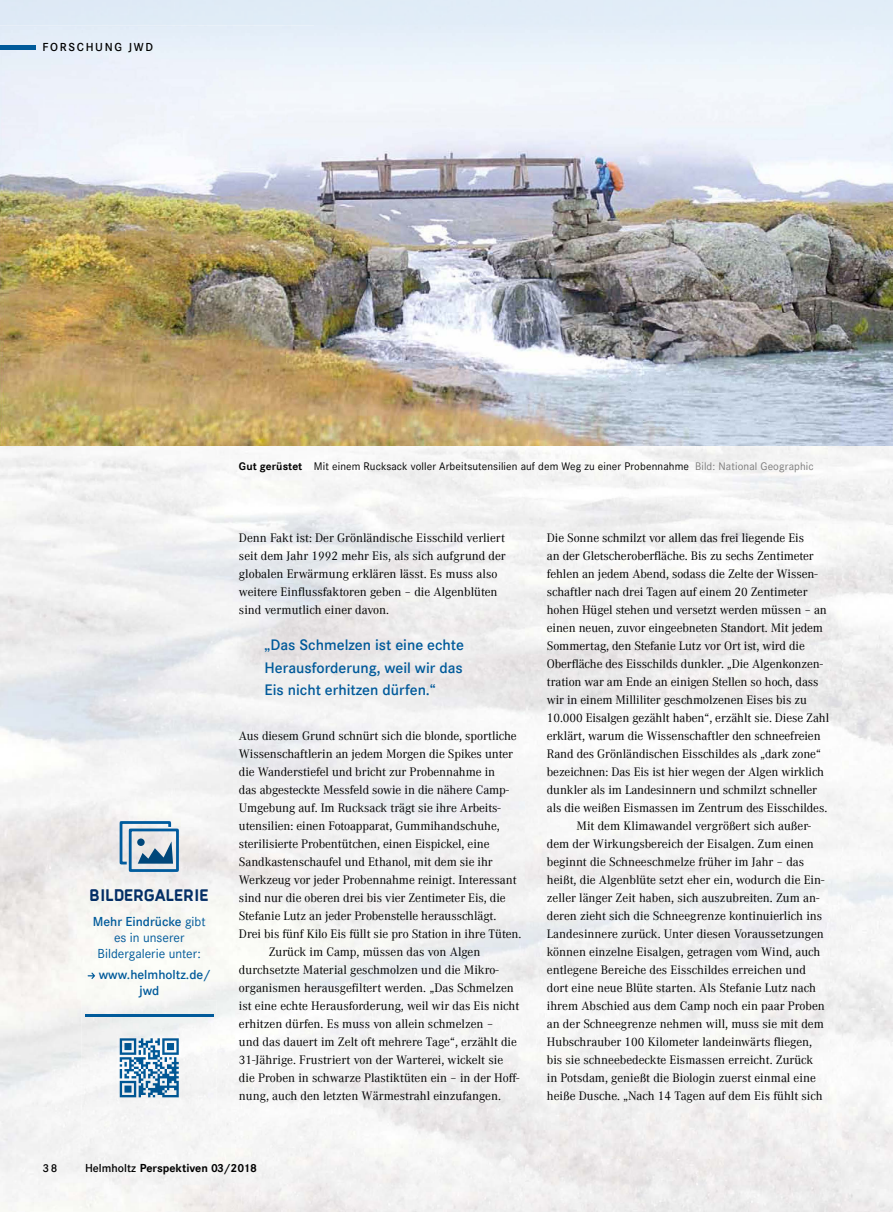
<style>
.page{position:relative;width:893px;height:1212px;background:#fff}
.page>*{position:absolute;margin:0;border:0;box-sizing:border-box;transform-origin:0 0}
.t1{font:700 16.5px "Hermann";letter-spacing:-.01em;color:#042f66}
.t2{font:600 15.75px/22.5px "Corporate S";color:#005a9a;text-align:justify}
.t3{font:13.5px/16.2px "Corporate S";color:#005a9a;text-align:center}
.t4{font:600 13.5px/16.2px "Corporate S";color:#005a9a}
.t5{font:12.75px/18px "Corporate A";letter-spacing:-.005em;color:#000}
.t6{font:700 12px "Corporate S";color:#000}
.t7{font:600 12px "Corporate S";letter-spacing:.14em;color:#000}
.t8{font:11.4px "Corporate S";letter-spacing:.01em;color:#000}
.s1{font-weight:600}
.s2{font-weight:700}
.s3{color:#7c7b7b}
</style>
<div class="page">
<img style="left:0;top:25px;width:893px;height:421px">
<hr style="left:0;top:46px;width:36px;height:4px;background:#005a9a">
<svg style="left:88px;top:972px;width:7px;height:7px"></svg>
<svg style="left:118px;top:820px;width:62px;height:53px;background:#9ab5ca"></svg>
<div style="left:137px;top:838px;width:8px;height:8px;background:#00477a;border-radius:50%"></div>
<img style="left:82px;top:1000px;width:135px;height:135px">
<img style="left:85px;top:1015px;width:128px;height:1px">
<img style="left:117px;top:1036px;width:64px;height:64px">
<img style="left:120px;top:1038px;width:59px;height:59px">
<p class="t7" style="left:43px;top:39px;width:112px">FORSCHUNG JWD</p>
<p class="t1" style="left:90px;top:886px;width:121px">BILDERGALERIE</p>
<p class="t3" style="left:93px;top:912px;width:114px"><span class="s1">Mehr Eindrücke</span> gibt es in unserer<br>Bildergalerie unter:</p>
<p class="t4" style="left:139px;top:966px;width:73px;text-indent:-40px">www.helmholtz.de/ jwd</p>
<p class="t8" style="left:239px;top:458px;width:576px"><span class="s2">Gut gerüstet</span> Mit einem Rucksack voller Arbeitsutensilien auf dem Weg zu einer Probennahme <span class="s3">Bild: National Geographic</span></p>
<p class="t5" style="left:239px;top:528px;width:268px">Denn Fakt ist: Der Grönländische Eisschild verliert seit dem Jahr 1992 mehr Eis, als sich aufgrund der globalen Erwärmung erklären lässt. Es muss also weitere Einflussfaktoren geben – die Algenblüten sind vermutlich einer davon.</p>
<p class="t2" style="left:264px;top:633px;width:201px">„Das Schmelzen ist eine echte Herausforderung, weil wir das Eis nicht erhitzen dürfen.“</p>
<p class="t5" style="left:239px;top:726px;width:279px">Aus diesem Grund schnürt sich die blonde, sportliche</p>
<p class="t5" style="left:239px;top:744px;width:276px">Wissenschaftlerin an jedem Morgen die Spikes unter</p>
<p class="t5" style="left:239px;top:762px;width:258px">die Wanderstiefel und bricht zur Probennahme in</p>
<p class="t5" style="left:239px;top:780px;width:271px">das abgesteckte Messfeld sowie in die nähere Camp-</p>
<p class="t5" style="left:239px;top:798px;width:263px">Umgebung auf. Im Rucksack trägt sie ihre Arbeits-</p>
<p class="t5" style="left:239px;top:816px;width:262px">utensilien: einen Fotoapparat, Gummihandschuhe,</p>
<p class="t5" style="left:239px;top:834px;width:252px">sterilisierte Probentütchen, einen Eispickel, eine</p>
<p class="t5" style="left:239px;top:852px;width:255px">Sandkastenschaufel und Ethanol, mit dem sie ihr</p>
<p class="t5" style="left:239px;top:870px;width:279px">Werkzeug vor jeder Probennahme reinigt. Interessant</p>
<p class="t5" style="left:239px;top:888px;width:268px">sind nur die oberen drei bis vier Zentimeter Eis, die</p>
<p class="t5" style="left:239px;top:906px;width:259px">Stefanie Lutz an jeder Probenstelle herausschlägt.</p>
<p class="t5" style="left:239px;top:924px;width:284px">Drei bis fünf Kilo Eis füllt sie pro Station in ihre Tüten.</p>
<p class="t5" style="left:269px;top:942px;width:213px">Zurück im Camp, müssen das von Algen</p>
<p class="t5" style="left:239px;top:960px;width:261px">durchsetzte Material geschmolzen und die Mikro-</p>
<p class="t5" style="left:239px;top:978px;width:276px">organismen herausgefiltert werden. „Das Schmelzen</p>
<p class="t5" style="left:239px;top:996px;width:282px">ist eine echte Herausforderung, weil wir das Eis nicht</p>
<p class="t5" style="left:239px;top:1014px;width:256px">erhitzen dürfen. Es muss von allein schmelzen –</p>
<p class="t5" style="left:239px;top:1032px;width:280px">und das dauert im Zelt oft mehrere Tage“, erzählt die</p>
<p class="t5" style="left:239px;top:1050px;width:266px">31-Jährige. Frustriert von der Warterei, wickelt sie</p>
<p class="t5" style="left:239px;top:1068px;width:282px">die Proben in schwarze Plastiktüten ein – in der Hoff-</p>
<p class="t5" style="left:239px;top:1086px;width:263px">nung, auch den letzten Wärmestrahl einzufangen.</p>
<p class="t5" style="left:547px;top:528px;width:259px">Die Sonne schmilzt vor allem das frei liegende Eis</p>
<p class="t5" style="left:547px;top:546px;width:268px">an der Gletscheroberfläche. Bis zu sechs Zentimeter</p>
<p class="t5" style="left:547px;top:564px;width:272px">fehlen an jedem Abend, sodass die Zelte der Wissen-</p>
<p class="t5" style="left:547px;top:582px;width:262px">schaftler nach drei Tagen auf einem 20 Zentimeter</p>
<p class="t5" style="left:547px;top:600px;width:282px">hohen Hügel stehen und versetzt werden müssen – an</p>
<p class="t5" style="left:547px;top:618px;width:278px">einen neuen, zuvor eingeebneten Standort. Mit jedem</p>
<p class="t5" style="left:547px;top:636px;width:260px">Sommertag, den Stefanie Lutz vor Ort ist, wird die</p>
<p class="t5" style="left:547px;top:654px;width:278px">Oberfläche des Eisschilds dunkler. „Die Algenkonzen-</p>
<p class="t5" style="left:547px;top:672px;width:273px">tration war am Ende an einigen Stellen so hoch, dass</p>
<p class="t5" style="left:547px;top:690px;width:262px">wir in einem Milliliter geschmolzenen Eises bis zu</p>
<p class="t5" style="left:547px;top:708px;width:284px">10.000 Eisalgen gezählt haben“, erzählt sie. Diese Zahl</p>
<p class="t5" style="left:547px;top:726px;width:275px">erklärt, warum die Wissenschaftler den schneefreien</p>
<p class="t5" style="left:547px;top:744px;width:276px">Rand des Grönländischen Eisschildes als „dark zone“</p>
<p class="t5" style="left:547px;top:762px;width:279px">bezeichnen: Das Eis ist hier wegen der Algen wirklich</p>
<p class="t5" style="left:547px;top:780px;width:272px">dunkler als im Landesinnern und schmilzt schneller</p>
<p class="t5" style="left:547px;top:798px;width:282px">als die weißen Eismassen im Zentrum des Eisschildes.</p>
<p class="t5" style="left:577px;top:816px;width:236px">Mit dem Klimawandel vergrößert sich außer-</p>
<p class="t5" style="left:547px;top:834px;width:269px">dem der Wirkungsbereich der Eisalgen. Zum einen</p>
<p class="t5" style="left:547px;top:852px;width:259px">beginnt die Schneeschmelze früher im Jahr – das</p>
<p class="t5" style="left:547px;top:870px;width:279px">heißt, die Algenblüte setzt eher ein, wodurch die Ein-</p>
<p class="t5" style="left:547px;top:888px;width:274px">zeller länger Zeit haben, sich auszubreiten. Zum an-</p>
<p class="t5" style="left:547px;top:906px;width:277px">deren zieht sich die Schneegrenze kontinuierlich ins</p>
<p class="t5" style="left:547px;top:924px;width:279px">Landesinnere zurück. Unter diesen Voraussetzungen</p>
<p class="t5" style="left:547px;top:942px;width:275px">können einzelne Eisalgen, getragen vom Wind, auch</p>
<p class="t5" style="left:547px;top:960px;width:261px">entlegene Bereiche des Eisschildes erreichen und</p>
<p class="t5" style="left:547px;top:978px;width:271px">dort eine neue Blüte starten. Als Stefanie Lutz nach</p>
<p class="t5" style="left:547px;top:996px;width:280px">ihrem Abschied aus dem Camp noch ein paar Proben</p>
<p class="t5" style="left:547px;top:1014px;width:278px">an der Schneegrenze nehmen will, muss sie mit dem</p>
<p class="t5" style="left:547px;top:1032px;width:267px">Hubschrauber 100 Kilometer landeinwärts fliegen,</p>
<p class="t5" style="left:547px;top:1050px;width:268px">bis sie schneebedeckte Eismassen erreicht. Zurück</p>
<p class="t5" style="left:547px;top:1068px;width:270px">in Potsdam, genießt die Biologin zuerst einmal eine</p>
<p class="t5" style="left:547px;top:1086px;width:277px">heiße Dusche. „Nach 14 Tagen auf dem Eis fühlt sich</p>
<p class="t7" style="left:43px;top:1159px;width:16px">38</p>
<p class="t6" style="left:85px;top:1159px;width:173px"><span class="s1">Helmholtz</span> Perspektiven 03/2018</p>
</div>
